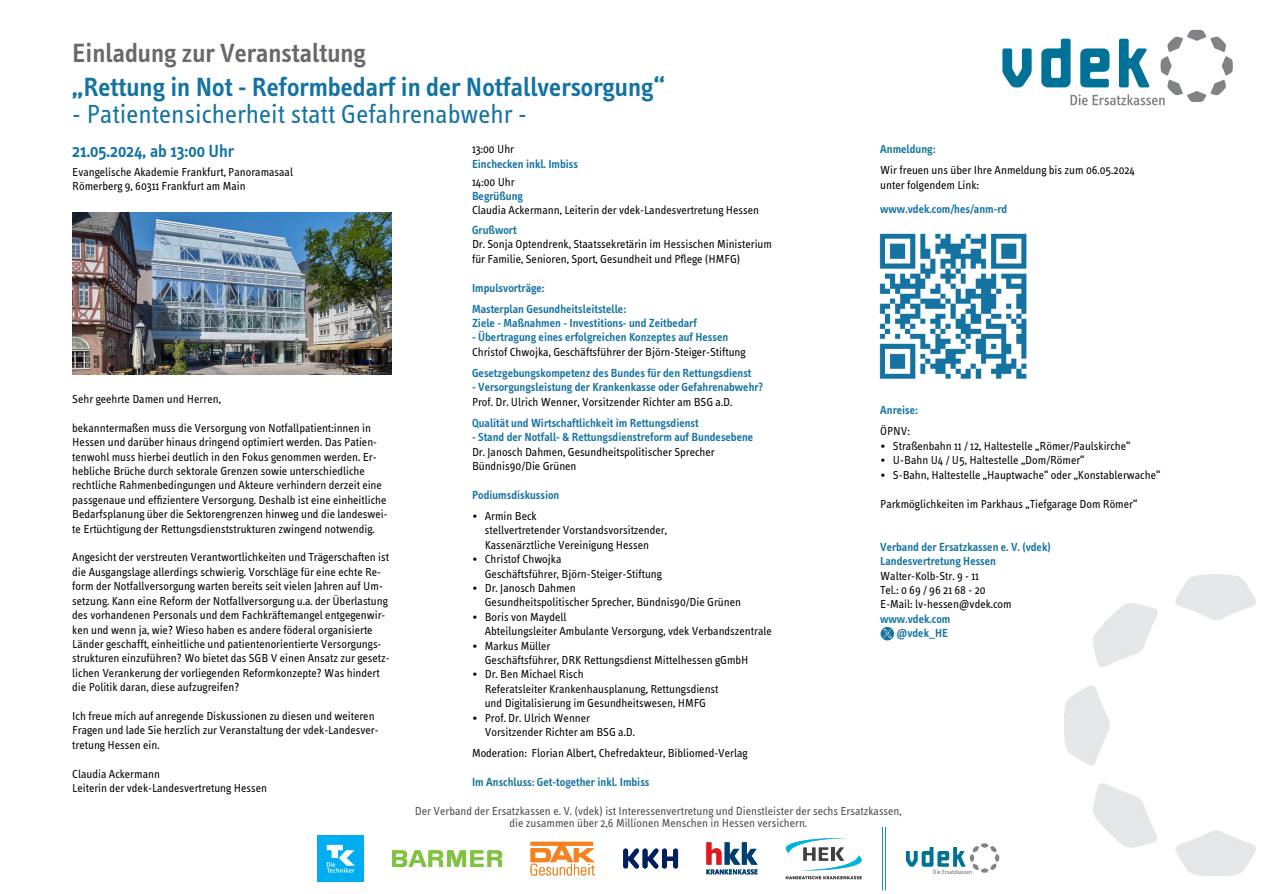
<style>
.page{position:relative;width:1263px;height:894px;background:#fff}
.page>*{position:absolute;margin:0;border:0;box-sizing:border-box;transform-origin:0 0}
.t1{font:600 27px "Info Text";color:#1473a1}
.t2{font:27px "Info Text";color:#1473a1}
.t3{font:600 27px "Info Text";color:#696969}
.t4{font:600 18px "Info Text";color:#1473a1}
.t5{font:12px/14.4px "Info Text";color:#000}
.t6{font:600 12px/14.4px "Info Text";color:#1473a1}
.t7{font:12px/12px "Info Text";color:#4c4c4c;text-align:center}
</style>
<div class="page">
<img style="left:1065px;top:574px;width:191px;height:301px">
<hr style="left:882px;top:826px;width:1px;height:64px;background:#007298">
<hr style="left:885px;top:826px;width:1px;height:64px;background:#007298">
<svg style="left:906px;top:843px;width:93px;height:30px"></svg>
<svg style="left:785px;top:838px;width:77px;height:40px"></svg>
<svg style="left:392px;top:850px;width:110px;height:16px"></svg>
<svg style="left:530px;top:841px;width:65px;height:34px"></svg>
<div style="left:318px;top:835px;width:46px;height:46px;background:#00aeef"></div>
<svg style="left:327px;top:844px;width:28px;height:28px"></svg>
<svg style="left:706px;top:842px;width:51px;height:32px"></svg>
<svg style="left:623px;top:848px;width:55px;height:20px"></svg>
<svg style="left:1002px;top:48px;width:30px;height:39px"></svg>
<svg style="left:1041px;top:30px;width:192px;height:75px"></svg>
<img style="left:879px;top:233px;width:148px;height:146px">
<img style="left:72px;top:212px;width:319px;height:162px">
<svg style="left:880px;top:626px;width:14px;height:14px"></svg>
<svg style="left:884px;top:629px;width:7px;height:8px"></svg>
<h1 class="t3" style="left:72px;top:41px;width:295px">Einladung zur Veranstaltung</h1>
<h1 class="t1" style="left:72px;top:75px;width:594px">„Rettung in Not - Reformbedarf in der Notfallversorgung“</h1>
<h1 class="t2" style="left:72px;top:102px;width:456px">- Patientensicherheit statt Gefahrenabwehr -</h1>
<h2 class="t4" style="left:72px;top:144px;width:163px">21.05.2024, ab 13:00 Uhr</h2>
<p class="t5" style="left:72px;top:165px;width:222px">Evangelische Akademie Frankfurt, Panoramasaal<br>Römerberg 9, 60311 Frankfurt am Main</p>
<p class="t5" style="left:72px;top:392px;width:150px">Sehr geehrte Damen und Herren,</p>
<p class="t5" style="left:72px;top:421px;width:317px">bekanntermaßen muss die Versorgung von Notfallpatient:innen in Hessen und darüber hinaus dringend optimiert werden. Das Patien&shy;tenwohl muss hierbei deutlich in den Fokus genommen werden. Er&shy;hebliche Brüche durch sektorale Grenzen sowie unterschiedliche rechtliche Rahmenbedingungen und Akteure verhindern derzeit eine passgenaue und effizientere Versorgung. Deshalb ist eine einheitliche Bedarfsplanung über die Sektorengrenzen hinweg und die landeswei&shy;te Ertüchtigung der Rettungsdienststrukturen zwingend notwendig.</p>
<p class="t5" style="left:72px;top:551px;width:319px">Angesicht der verstreuten Verantwortlichkeiten und Trägerschaften ist die Ausgangslage allerdings schwierig. Vorschläge für eine echte Re&shy;form der Notfallversorgung warten bereits seit vielen Jahren auf Um&shy;setzung. Kann eine Reform der Notfallversorgung u.a. der Überlastung des vorhandenen Personals und dem Fachkräftemangel entgegenwir&shy;ken und wenn ja, wie? Wieso haben es andere föderal organisierte Länder geschafft, einheitliche und patientenorientierte Versorgungs&shy;strukturen einzuführen? Wo bietet das SGB V einen Ansatz zur gesetz&shy;lichen Verankerung der vorliegenden Reformkonzepte? Was hindert die Politik daran, diese aufzugreifen?</p>
<p class="t5" style="left:72px;top:709px;width:308px">Ich freue mich auf anregende Diskussionen zu diesen und weiteren<br>Fragen und lade Sie herzlich zur Veranstaltung der vdek-Landesver&shy;tretung Hessen ein.</p>
<p class="t5" style="left:72px;top:767px;width:196px">Claudia Ackermann<br>Leiterin der vdek-Landesvertretung Hessen</p>
<p class="t5" style="left:472px;top:143px;width:44px">13:00 Uhr</p>
<p class="t6" style="left:472px;top:157px;width:108px">Einchecken inkl. Imbiss</p>
<p class="t5" style="left:472px;top:175px;width:44px">14:00 Uhr</p>
<p class="t6" style="left:472px;top:190px;width:52px">Begrüßung</p>
<p class="t5" style="left:472px;top:204px;width:289px">Claudia Ackermann, Leiterin der vdek-Landesvertretung Hessen</p>
<p class="t6" style="left:472px;top:223px;width:46px">Grußwort</p>
<p class="t5" style="left:472px;top:238px;width:302px">Dr. Sonja Optendrenk, Staatssekretärin im Hessischen Ministerium für Familie, Senioren, Sport, Gesundheit und Pflege (HMFG)</p>
<p class="t6" style="left:472px;top:278px;width:156px;line-height:21px">Impulsvorträge:<br>Masterplan Gesundheitsleitstelle:</p>
<p class="t6" style="left:472px;top:316px;width:226px">Ziele - Maßnahmen - Investitions- und Zeitbedarf</p>
<p class="t6" style="left:472px;top:331px;width:258px">- Übertragung eines erfolgreichen Konzeptes auf Hessen</p>
<p class="t5" style="left:472px;top:345px;width:275px">Christof Chwojka, Geschäftsführer der Björn-Steiger-Stiftung</p>
<p class="t6" style="left:472px;top:366px;width:281px">Gesetzgebungskompetenz des Bundes für den Rettungsdienst</p>
<p class="t6" style="left:472px;top:381px;width:293px">- Versorgungsleistung der Krankenkasse oder Gefahrenabwehr?</p>
<p class="t5" style="left:472px;top:395px;width:262px">Prof. Dr. Ulrich Wenner, Vorsitzender Richter am BSG a.D.</p>
<p class="t6" style="left:472px;top:416px;width:228px">Qualität und Wirtschaftlichkeit im Rettungsdienst</p>
<p class="t6" style="left:472px;top:430px;width:283px">- Stand der Notfall- &amp; Rettungsdienstreform auf Bundesebene</p>
<p class="t5" style="left:472px;top:445px;width:244px">Dr. Janosch Dahmen, Gesundheitspolitischer Sprecher<br>Bündnis90/Die Grünen</p>
<p class="t6" style="left:472px;top:488px;width:89px">Podiumsdiskussion</p>
<p class="t5" style="left:485px;top:509px;width:184px;text-indent:-13px">• Armin Beck<br>stellvertretender Vorstandsvorsitzender,<br>Kassenärztliche Vereinigung Hessen</p>
<p class="t5" style="left:485px;top:552px;width:179px;text-indent:-13px">• Christof Chwojka<br>Geschäftsführer, Björn-Steiger-Stiftung</p>
<p class="t5" style="left:485px;top:581px;width:258px;text-indent:-13px">• Dr. Janosch Dahmen<br>Gesundheitspolitischer Sprecher, Bündnis90/Die Grünen</p>
<p class="t5" style="left:485px;top:610px;width:289px;text-indent:-13px">• Boris von Maydell<br>Abteilungsleiter Ambulante Versorgung, vdek Verbandszentrale</p>
<p class="t5" style="left:485px;top:639px;width:265px;text-indent:-13px">• Markus Müller<br>Geschäftsführer, DRK Rettungsdienst Mittelhessen gGmbH</p>
<p class="t5" style="left:485px;top:668px;width:235px;text-indent:-13px">• Dr. Ben Michael Risch<br>Referatsleiter Krankenhausplanung, Rettungsdienst und Digitalisierung im Gesundheitswesen, HMFG</p>
<p class="t5" style="left:485px;top:711px;width:152px;text-indent:-13px">• Prof. Dr. Ulrich Wenner<br>Vorsitzender Richter am BSG a.D.</p>
<p class="t5" style="left:472px;top:746px;width:277px">Moderation: Florian Albert, Chefredakteur, Bibliomed-Verlag</p>
<p class="t6" style="left:472px;top:775px;width:179px">Im Anschluss: Get-together inkl. Imbiss</p>
<p class="t6" style="left:880px;top:143px;width:57px">Anmeldung:</p>
<p class="t5" style="left:880px;top:164px;width:256px">Wir freuen uns über Ihre Anmeldung bis zum 06.05.2024 unter folgendem Link:</p>
<p class="t6" style="left:880px;top:202px;width:129px">www.vdek.com/hes/anm-rd</p>
<p class="t6" style="left:880px;top:404px;width:39px">Anreise:</p>
<p class="t5" style="left:880px;top:425px;width:31px">ÖPNV:</p>
<p class="t5" style="left:880px;top:439px;width:252px">• Straßenbahn 11 / 12, Haltestelle „Römer/Paulskirche“</p>
<p class="t5" style="left:880px;top:454px;width:206px">• U-Bahn U4 / U5, Haltestelle „Dom/Römer“</p>
<p class="t5" style="left:880px;top:468px;width:282px">• S-Bahn, Haltestelle „Hauptwache“ oder „Konstablerwache“</p>
<p class="t5" style="left:880px;top:497px;width:259px">Parkmöglichkeiten im Parkhaus „Tiefgarage Dom Römer“</p>
<p class="t6" style="left:880px;top:540px;width:172px">Verband der Ersatzkassen e. V. (vdek)<br>Landesvertretung Hessen</p>
<p class="t5" style="left:880px;top:569px;width:133px">Walter-Kolb-Str. 9 - 11<br>Tel.: 0 69 / 96 21 68 - 20<br>E-Mail: lv-hessen@vdek.com</p>
<p class="t6" style="left:880px;top:612px;width:72px;text-align:right">www.vdek.com @vdek_HE</p>
<p class="t7" style="left:415px;top:805px;width:488px">Der Verband der Ersatzkassen e. V. (vdek) ist Interessenvertretung und Dienstleister der sechs Ersatzkassen, die zusammen über 2,6 Millionen Menschen in Hessen versichern.</p>
</div>
